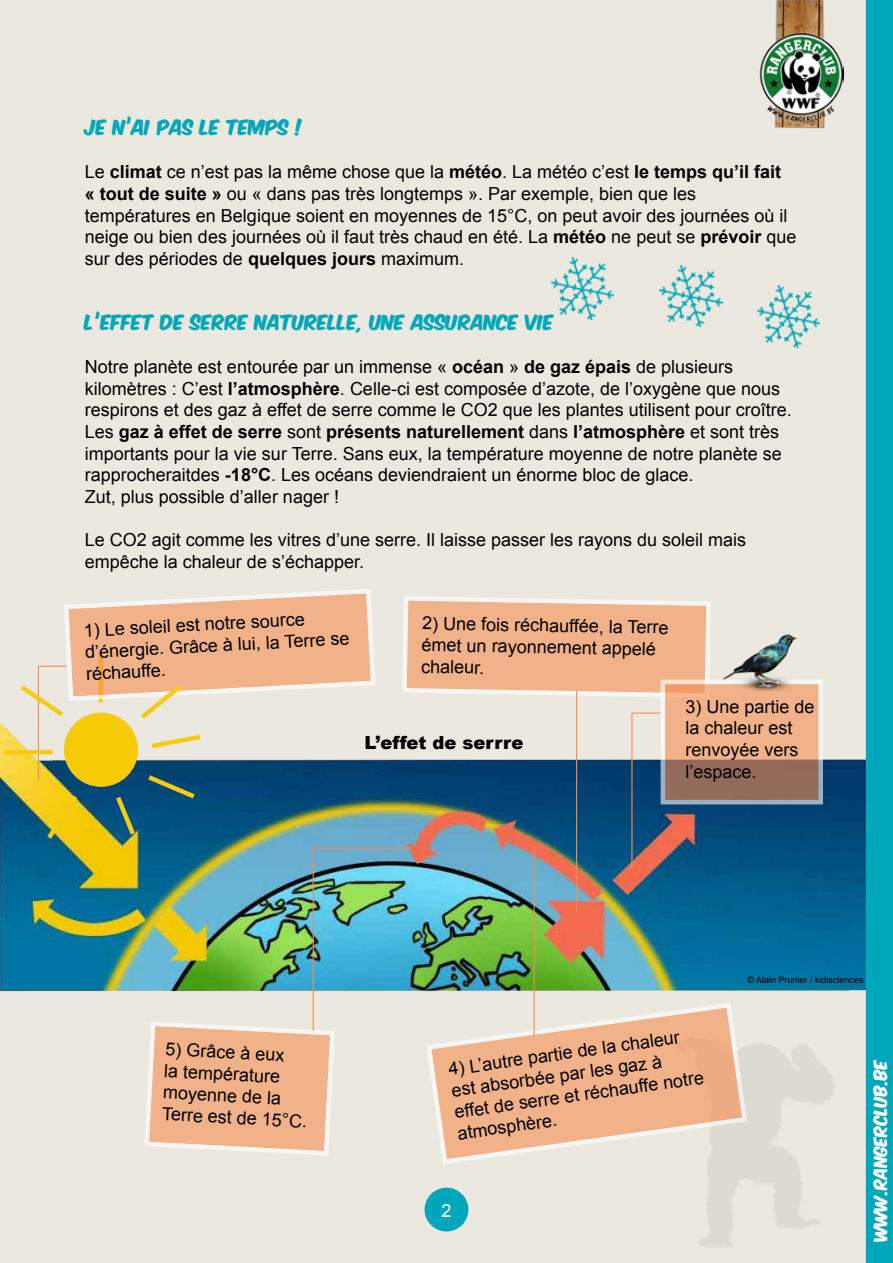
<style>
.page{position:relative;width:893px;height:1263px;background:#ebe9df}
.page>*{position:absolute;margin:0;border:0;box-sizing:border-box;transform-origin:0 0}
.t1{font:18px/21.6px "Arial";color:#000}
.t2{font:18px "Komika Title Axis";color:#00a7ba}
.t3{font:900 18px "Arial";color:#000}
.t4{font:18px "Arial";color:#fff}
.t5{font:15.75px "Komika Title Axis";color:#fff}
.t6{font:9px "Arial";color:#000}
.s1{font-weight:700}
</style>
<div class="page">
<img style="left:0;top:721px;width:866px;height:288px">
<img style="left:660px;top:265px;width:62px;height:61px">
<img style="left:551px;top:258px;width:62px;height:61px">
<hr style="left:38px;top:666px;width:1px;height:115px;background:#f68c50">
<svg style="left:402px;top:596px;width:309px;height:103px;background:#f1bc9a"></svg>
<hr style="left:576px;top:691px;width:1px;height:221px;background:#f68c50">
<hr style="left:631px;top:714px;width:1px;height:156px;background:#f68c50">
<svg style="left:661px;top:693px;width:162px;height:111px;background:#cc9b7f"></svg>
<hr style="left:631px;top:712px;width:30px;height:2px;background:#f68c50">
<svg style="left:425px;top:1001px;width:324px;height:165px"></svg>
<hr style="left:534px;top:847px;width:1px;height:189px;background:#f68c50">
<hr style="left:313px;top:847px;width:1px;height:185px;background:#f68c50">
<svg style="left:145px;top:1020px;width:190px;height:136px;background:#f0be9d"></svg>
<hr style="left:314px;top:847px;width:96px;height:2px;background:#f68c50">
<div style="left:866px;top:137px;width:27px;height:1126px;background:#00a7ba"></div>
<img style="left:774px;top:0;width:119px;height:137px">
<img style="left:759px;top:32px;width:84px;height:92px">
<div style="left:425px;top:1187px;width:43px;height:44px;background:#00a7ba;border-radius:50%"></div>
<img style="left:757px;top:286px;width:62px;height:61px">
<img style="left:659px;top:616px;width:164px;height:77px">
<div style="left:65px;top:713px;width:72px;height:73px;background:#f6ca07;border-radius:50%"></div>
<div style="left:64px;top:712px;width:74px;height:75px;border:2px solid #f6cb19;border-radius:50%"></div>
<svg style="left:147px;top:732px;width:58px;height:19px"></svg>
<svg style="left:112px;top:771px;width:88px;height:69px;background:#1a5971"></svg>
<svg style="left:43px;top:791px;width:39px;height:53px;background:#d1b920"></svg>
<svg style="left:0;top:747px;width:57px;height:10px"></svg>
<svg style="left:16px;top:589px;width:361px;height:134px"></svg>
<p class="t2" style="left:85px;top:119px;width:219px">JE N’AI PAS LE TEMPS !</p>
<p class="t1" style="left:85px;top:162px;width:713px">Le <span class="s1">climat</span> ce n’est pas la même chose que la <span class="s1">météo</span>. La météo c’est <span class="s1">le temps qu’il fait<br>« tout de suite »</span> ou « dans pas très longtemps ». Par exemple, bien que les températures en Belgique soient en moyennes de 15°C, on peut avoir des journées où il neige ou bien des journées où il faut très chaud en été. La <span class="s1">météo</span> ne peut se <span class="s1">prévoir</span> que sur des périodes de <span class="s1">quelques jours</span> maximum.</p>
<p class="t2" style="left:85px;top:313px;width:470px">L’EFFET DE SERRE NATURELLE, UNE ASSURANCE VIE</p>
<p class="t1" style="left:85px;top:356px;width:708px">Notre planète est entourée par un immense « <span class="s1">océan</span> » <span class="s1">de gaz épais</span> de plusieurs kilomètres : C’est <span class="s1">l’atmosphère</span>. Celle-ci est composée d’azote, de l’oxygène que nous respirons et des gaz à effet de serre comme le CO2 que les plantes utilisent pour croître.<br>Les <span class="s1">gaz à effet de serre</span> sont <span class="s1">présents naturellement</span> dans <span class="s1">l’atmosphère</span> et sont très importants pour la vie sur Terre. Sans eux, la température moyenne de notre planète se rapprocheraitdes <span class="s1">-18°C</span>. Les océans deviendraient un énorme bloc de glace.<br>Zut, plus possible d’aller nager !</p>
<p class="t1" style="left:85px;top:529px;width:663px">Le CO2 agit comme les vitres d’une serre. Il laisse passer les rayons du soleil mais empêche la chaleur de s’échapper.</p>
<p class="t1" style="left:83px;top:620px;width:266px;rotate:-3deg">1) Le soleil est notre source d’énergie. Grâce à lui, la Terre se réchauffe.</p>
<p class="t1" style="left:422px;top:612px;width:248px;rotate:1deg">2) Une fois réchauffée, la Terre émet un rayonnement appelé chaleur.</p>
<p class="t3" style="left:364px;top:729px;width:161px">L’effet de serrre</p>
<p class="t1" style="left:685px;top:696px;width:131px">3) Une partie de la chaleur est renvoyée vers l’espace.</p>
<p class="t1" style="left:166px;top:1038px;width:147px;rotate:3deg">5) Grâce à eux<br>la température moyenne de la<br>Terre est de 15°C.</p>
<p class="t1" style="left:447px;top:1059px;width:253px;rotate:-8deg">4) L’autre partie de la chaleur est absorbée par les gaz à<br>effet de serre et réchauffe notre atmosphère.</p>
<p class="t4" style="left:441px;top:1199px;width:12px">2</p>
<p class="t6" style="left:747px;top:974px;width:118px">© Alain Prunier / kidisciences</p>
<p class="t5" style="left:872px;top:1241px;width:183px;rotate:-90deg">WWW.RANGERCLUB.BE</p>
</div>
